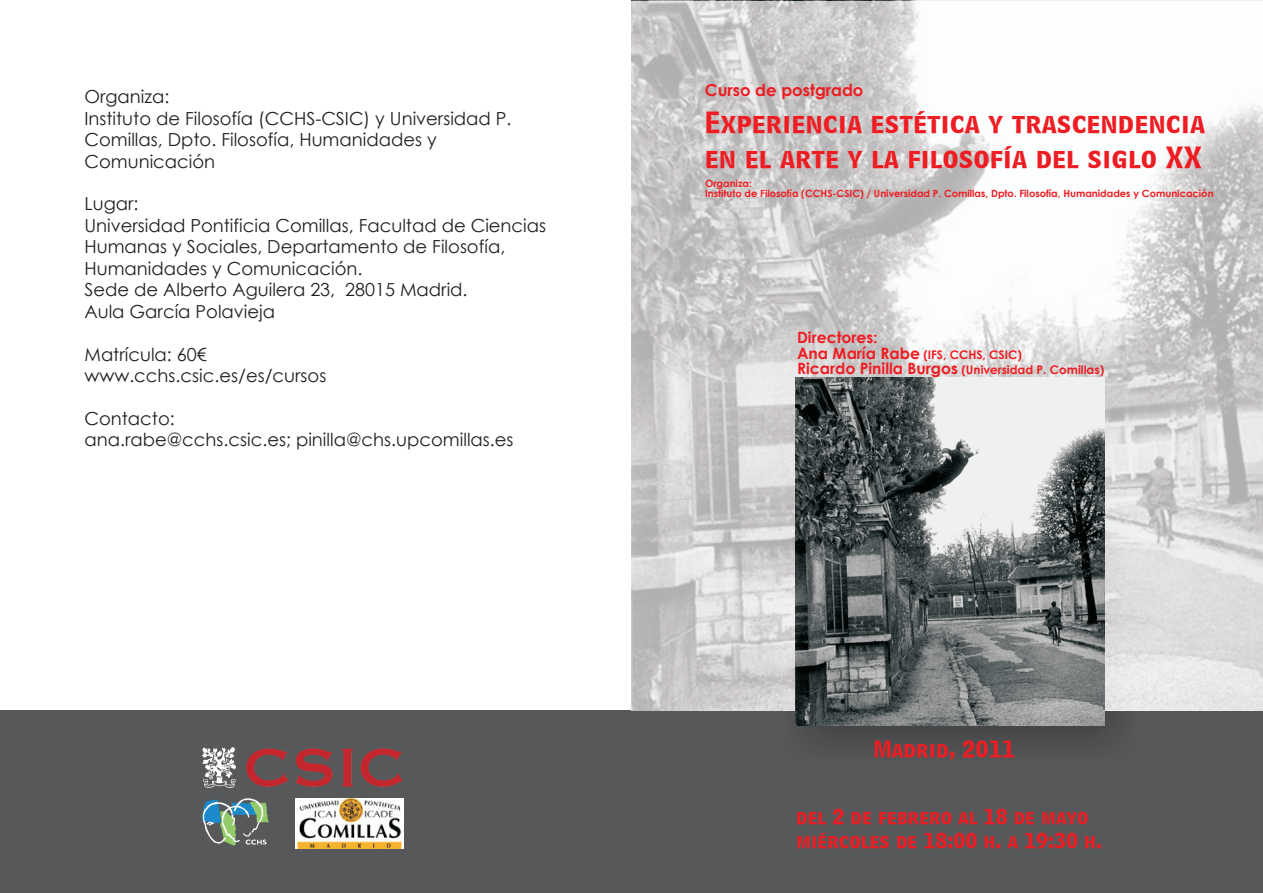
<style>
.page{position:relative;width:1263px;height:893px;background:#fff}
.page>*{position:absolute;margin:0;border:0;box-sizing:border-box;transform-origin:0 0}
.t1{font:25.65px/34.7px "Bell Centennial BT Bold Listing";color:#ee1d23}
.t2{font:19.95px "Bell Centennial BT Bold Listing";color:#ee1d23}
.t3{font:18px/21.5px "Century Gothic";color:#231f20}
.t4{font:18px/24.3px "Bell Centennial BT Bold Listing";color:#ee1d23}
.t5{font:700 16.5px "Century Gothic";color:#ee1d23}
.t6{font:700 15.6px "Century Gothic";color:#ee1d23}
.t7{font:700 11.85px/15.1px "Century Gothic";color:#ee1d23}
.t8{font:700 9.9px/9.6px "Century Gothic";color:#ee1d23}
.s1{font-size:15.6px}
</style>
<div class="page">
<div style="left:0;top:711px;width:1263px;height:182px;background:#57585a"></div>
<img style="left:202px;top:747px;width:200px;height:40px">
<img style="left:202px;top:799px;width:66px;height:47px">
<div style="left:796px;top:711px;width:324px;height:32px;background:#4a4b4c"></div>
<img style="left:631px;top:1px;width:632px;height:710px">
<img style="left:783px;top:368px;width:355px;height:343px">
<img style="left:795px;top:378px;width:309px;height:347px">
<img style="left:295px;top:798px;width:109px;height:50px">
<p class="t3" style="left:84px;top:88px;width:429px">Organiza:<br>Instituto de Filosofía (CCHS-CSIC) y Universidad P.<br>Comillas, Dpto. Filosofía, Humanidades y<br>Comunicación</p>
<p class="t3" style="left:84px;top:195px;width:463px">Lugar:<br>Universidad Pontificia Comillas, Facultad de Ciencias Humanas y Sociales, Departamento de Filosofía, Humanidades y Comunicación.<br>Sede de Alberto Aguilera 23, 28015 Madrid.<br>Aula García Polavieja</p>
<p class="t3" style="left:84px;top:345px;width:243px">Matrícula: 60€ www.cchs.csic.es/es/cursos</p>
<p class="t3" style="left:84px;top:409px;width:431px">Contacto:<br>ana.rabe@cchs.csic.es; pinilla@chs.upcomillas.es</p>
<p class="t5" style="left:705px;top:84px;width:160px">Curso de postgrado</p>
<h1 class="t1" style="left:705px;top:106px;width:502px">Experiencia estética y trascendencia en el arte y la filosofía del siglo XX</h1>
<p class="t8" style="left:705px;top:180px;width:510px">Organiza:<br>Instituto de Filosofía (CCHS-CSIC) / Universidad P. Comillas, Dpto. Filosofía, Humanidades y Comunicación</p>
<p class="t6" style="left:797px;top:332px;width:82px">Directores:</p>
<p class="t7" style="left:797px;top:348px;width:309px"><span class="s1">Ana María Rabe</span> (IFS, CCHS, CSIC)<br><span class="s1">Ricardo Pinilla Burgos</span> (Universidad P. Comillas)</p>
<p class="t2" style="left:873px;top:740px;width:143px">Madrid, 2011</p>
<p class="t4" style="left:796px;top:805px;width:307px">del 2 de febrero al 18 de mayo miércoles de 18:00 h. a 19:30 h.</p>
</div>
